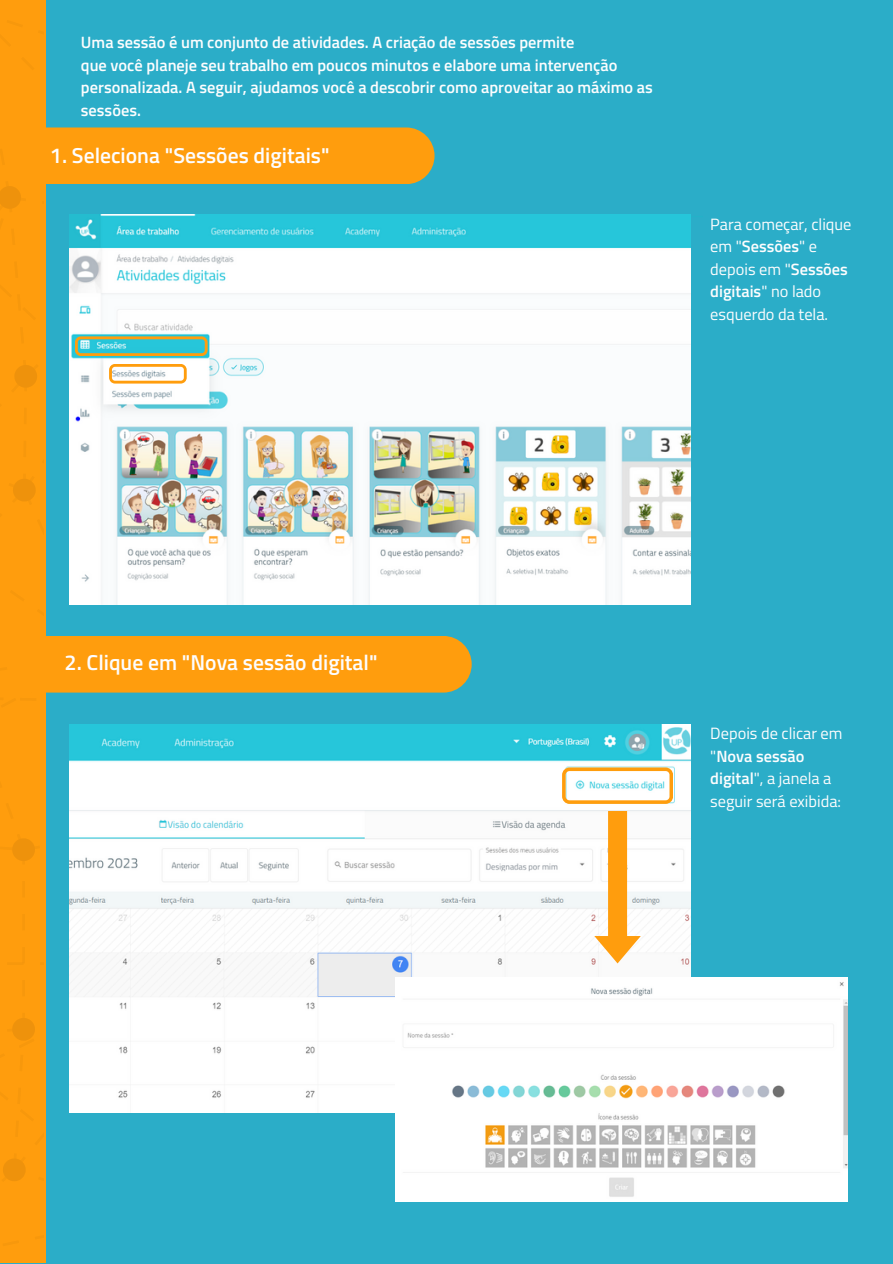
<style>
.page{position:relative;width:893px;height:1264px;background:#fff}
.page>*{position:absolute;margin:0;border:0;box-sizing:border-box;transform-origin:0 0}
.t1{font:600 21.6px "Titillium Web";color:#fdfdfe}
.t2{font:600 16.35px/22.5px "Titillium Web";color:#fdfdfe}
.t3{font:16.35px/22.5px "Titillium Web";color:#fdfdfe}
.s1{font-weight:600}
</style>
<div class="page">
<div style="left:0;top:0;width:892px;height:1263px;background:#2badc8"></div>
<div style="left:16px;top:127px;width:418px;height:57px;background:#ff9d0d;border-radius:28px"></div>
<div style="left:0;top:0;width:46px;height:1262px;background:#ff9d0d"></div>
<hr style="left:22px;top:946px;width:3px;height:17px;background:#f7980c">
<hr style="left:22px;top:914px;width:3px;height:16px;background:#f7980c">
<hr style="left:22px;top:881px;width:3px;height:16px;background:#f7980c">
<svg style="left:0;top:1018px;width:43px;height:245px"></svg>
<svg style="left:0;top:186px;width:37px;height:675px"></svg>
<hr style="left:218px;top:216px;width:484px;height:1px;background:#24b1c8">
<div style="left:7px;top:636px;width:464px;height:56px;background:#ff9d0d;border-radius:28px"></div>
<img style="left:70px;top:215px;width:621px;height:389px">
<svg style="left:75px;top:336px;width:133px;height:20px;background:#71bb9c"></svg>
<svg style="left:109px;top:364px;width:78px;height:19px"></svg>
<img style="left:70px;top:724px;width:621px;height:388px">
<svg style="left:562px;top:767px;width:111px;height:37px;background:#f3e4c3"></svg>
<svg style="left:594px;top:810px;width:46px;height:153px;background:#fcd294"></svg>
<img style="left:395px;top:977px;width:452px;height:224px">
<p class="t2" style="left:81px;top:31px;width:573px">Uma sessão é um conjunto de atividades. A criação de sessões permite<br>que você planeje seu trabalho em poucos minutos e elabore uma intervenção personalizada. A seguir, ajudamos você a descobrir como aproveitar ao máximo as sessões.</p>
<p class="t1" style="left:50px;top:138px;width:281px">1. Seleciona "Sessões digitais"</p>
<h1 class="t3" style="left:710px;top:212px;width:143px">Para começar, clique em "<span class="s1">Sessões</span>" e depois em "<span class="s1">Sessões digitais</span>" no lado esquerdo da tela.</h1>
<p class="t1" style="left:65px;top:645px;width:314px">2. Clique em "Nova sessão digital"</p>
<p class="t3" style="left:710px;top:722px;width:134px">Depois de clicar em "<span class="s1">Nova sessão digital</span>", a janela a seguir será exibida:</p>
</div>
